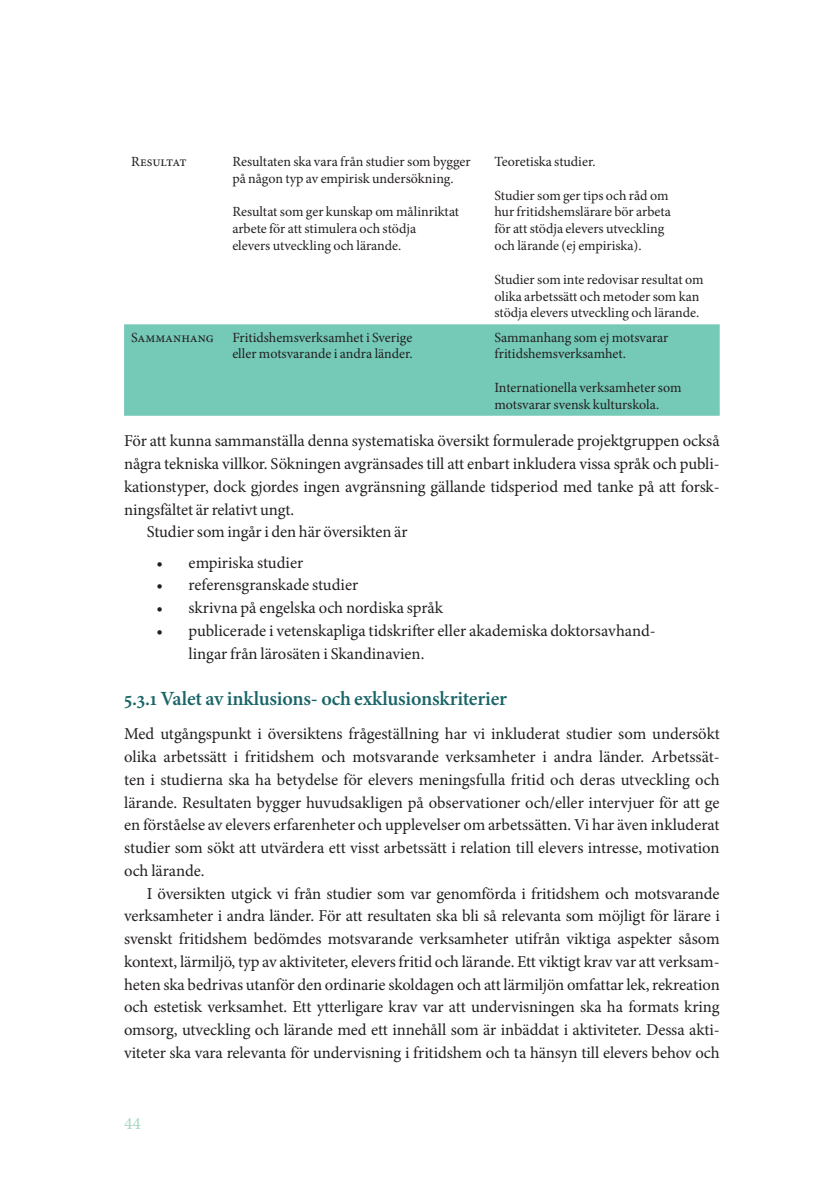
<style>
.page{position:relative;width:819px;height:1201px;background:#fff}
.page>*{position:absolute;margin:0;border:0;box-sizing:border-box;transform-origin:0 0}
.t1{font:600 20.12px "Minion Pro";letter-spacing:-.01em;color:#196467}
.t2{font:17.5px "Minion Pro Capt";color:#a8d9c4}
.t3{font:16.62px/22.8px "Minion Pro";letter-spacing:-.005em;color:#231f20;text-align:justify}
.t4{font:14px/16.8px "Minion Pro";color:#231f20}
</style>
<div class="page">
<div style="left:124px;top:324px;width:595px;height:92px;background:#75c9b7"></div>
<p class="t4" style="left:131px;top:153px;width:57px">Resultat</p>
<p class="t4" style="left:232px;top:153px;width:240px">Resultaten ska vara från studier som bygger på någon typ av empirisk undersökning.</p>
<p class="t4" style="left:232px;top:204px;width:228px">Resultat som ger kunskap om målinriktat arbete för att stimulera och stödja<br>elevers utveckling och lärande.</p>
<p class="t4" style="left:494px;top:153px;width:103px">Teoretiska studier.</p>
<p class="t4" style="left:494px;top:187px;width:178px">Studier som ger tips och råd om hur fritidshemslärare bör arbeta för att stödja elevers utveckling och lärande (ej empiriska).</p>
<p class="t4" style="left:494px;top:271px;width:211px">Studier som inte redovisar resultat om olika arbetssätt och metoder som kan stödja elevers utveckling och lärande.</p>
<p class="t4" style="left:131px;top:329px;width:84px">Sammanhang</p>
<p class="t4" style="left:232px;top:329px;width:182px">Fritidshemsverksamhet i Sverige eller motsvarande i andra länder.</p>
<p class="t4" style="left:494px;top:329px;width:175px">Sammanhang som ej motsvarar fritidshemsverksamhet.</p>
<p class="t4" style="left:494px;top:379px;width:189px">Internationella verksamheter som motsvarar svensk kulturskola.</p>
<p class="t3" style="left:124px;top:430px;width:597px">För att kunna sammanställa denna systematiska översikt formulerade projektgruppen också</p>
<p class="t3" style="left:124px;top:452px;width:597px">några tekniska villkor. Sökningen avgränsades till att enbart inkludera vissa språk och publi-</p>
<p class="t3" style="left:124px;top:475px;width:597px">kationstyper, dock gjordes ingen avgränsning gällande tidsperiod med tanke på att forsk-</p>
<p class="t3" style="left:124px;top:498px;width:172px">ningsfältet är relativt ungt.</p>
<p class="t3" style="left:147px;top:521px;width:262px">Studier som ingår i den här översikten är</p>
<p class="t3" style="left:157px;top:551px;width:148px">• empiriska studier</p>
<p class="t3" style="left:157px;top:574px;width:203px">• referensgranskade studier</p>
<p class="t3" style="left:157px;top:596px;width:288px">• skrivna på engelska och nordiska språk</p>
<p class="t3" style="left:189px;top:619px;width:468px;text-indent:-32px">• publicerade i vetenskapliga tidskrifter eller akademiska doktorsavhand&shy;lingar från lärosäten i Skandinavien.</p>
<p class="t1" style="left:124px;top:684px;width:384px">5.3.1 Valet av inklusions- och exklusionskriterier</p>
<p class="t3" style="left:124px;top:722px;width:597px">Med utgångspunkt i översiktens frågeställning har vi inkluderat studier som undersökt olika arbetssätt i fritidshem och motsvarande verksamheter i andra länder. Arbetssät&shy;ten i studierna ska ha betydelse för elevers meningsfulla fritid och deras utveckling och lärande. Resultaten bygger huvudsakligen på observationer och/eller intervjuer för att ge en förståelse av elevers erfarenheter och upplevelser om arbetssätten. Vi har även inkluderat studier som sökt att utvärdera ett visst arbetssätt i relation till elevers intresse, motivation och lärande.</p>
<p class="t3" style="left:124px;top:882px;width:597px;text-indent:23px">I översikten utgick vi från studier som var genomförda i fritidshem och motsvarande verksamheter i andra länder. För att resultaten ska bli så relevanta som möjligt för lärare i svenskt fritidshem bedömdes motsvarande verksamheter utifrån viktiga aspekter såsom kontext, lärmiljö, typ av aktiviteter, elevers fritid och lärande. Ett viktigt krav var att verksam&shy;heten ska bedrivas utanför den ordinarie skoldagen och att lärmiljön omfattar lek, rekreation och estetisk verksamhet. Ett ytterligare krav var att undervisningen ska ha formats kring omsorg, utveckling och lärande med ett innehåll som är inbäddat i aktiviteter. Dessa akti&shy;viteter ska vara relevanta för undervisning i fritidshem och ta hänsyn till elevers behov och</p>
<p class="t2" style="left:124px;top:1111px;width:19px">44</p>
</div>
